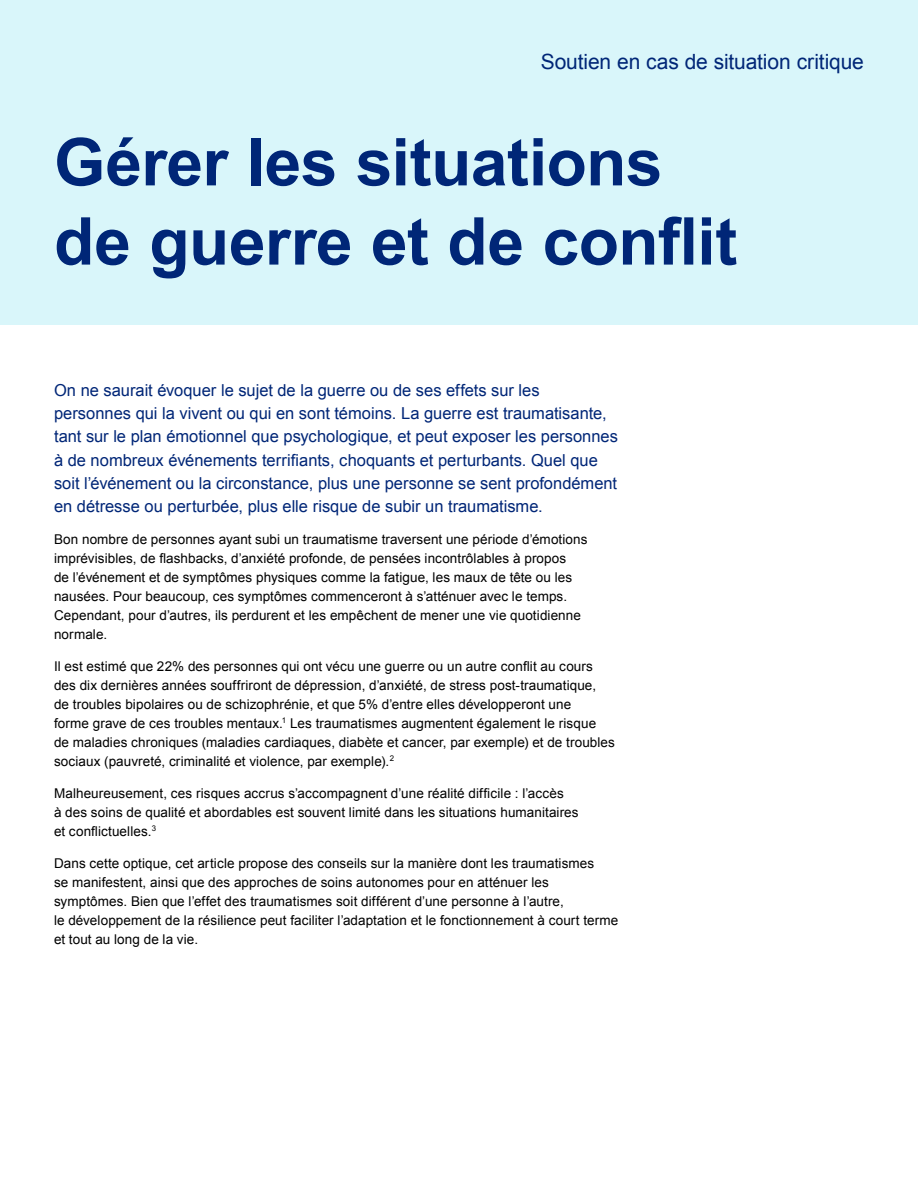
<style>
.page{position:relative;width:918px;height:1188px;background:#fff}
.page>*{position:absolute;margin:0;border:0;box-sizing:border-box;transform-origin:0 0}
.Headline{font:700 66px/79.2px "Arial";letter-spacing:-.01em;color:#002677}
.Product_label_-_Right_aligned{font:21px "Arial";letter-spacing:-.005em;color:#002677}
.Intro{font:16.5px/23.1px "Arial";color:#002677}
.Intro-2{font:13.5px/18.9px "Arial";letter-spacing:.005em;color:#000}
</style>
<div class="page">
<div style="left:0;top:0;width:918px;height:324px;background:#d9f6fa"></div>
<p class="Product_label_-_Right_aligned" style="left:541px;top:48px;width:325px">Soutien en cas de situation critique</p>
<p class="Headline" style="left:54px;top:125px;width:685px">Gérer les situations de guerre et de conflit</p>
<p class="Intro" style="left:54px;top:379px;width:566px">On ne saurait évoquer le sujet de la guerre ou de ses effets sur les personnes qui la vivent ou qui en sont témoins. La guerre est traumatisante, tant sur le plan émotionnel que psychologique, et peut exposer les personnes à de nombreux événements terrifiants, choquants et perturbants. Quel que soit l’événement ou la circonstance, plus une personne se sent profondément en détresse ou perturbée, plus elle risque de subir un traumatisme.</p>
<p class="Intro-2" style="left:54px;top:530px;width:535px">Bon nombre de personnes ayant subi un traumatisme traversent une période d’émotions imprévisibles, de flashbacks, d’anxiété profonde, de pensées incontrôlables à propos<br>de l’événement et de symptômes physiques comme la fatigue, les maux de tête ou les nausées. Pour beaucoup, ces symptômes commenceront à s’atténuer avec le temps.<br>Cependant, pour d’autres, ils perdurent et les empêchent de mener une vie quotidienne normale.</p>
<p class="Intro-2" style="left:54px;top:657px;width:563px">Il est estimé que 22% des personnes qui ont vécu une guerre ou un autre conflit au cours des dix dernières années souffriront de dépression, d’anxiété, de stress post-traumatique,<br>de troubles bipolaires ou de schizophrénie, et que 5% d’entre elles développeront une<br>forme grave de ces troubles mentaux.<sup>1</sup> Les traumatismes augmentent également le risque<br>de maladies chroniques (maladies cardiaques, diabète et cancer, par exemple) et de troubles sociaux (pauvreté, criminalité et violence, par exemple).<sup>2</sup></p>
<p class="Intro-2" style="left:54px;top:784px;width:526px">Malheureusement, ces risques accrus s’accompagnent d’une réalité difficile : l’accès<br>à des soins de qualité et abordables est souvent limité dans les situations humanitaires et conflictuelles.<sup>3</sup></p>
<p class="Intro-2" style="left:54px;top:854px;width:566px">Dans cette optique, cet article propose des conseils sur la manière dont les traumatismes<br>se manifestent, ainsi que des approches de soins autonomes pour en atténuer les symptômes. Bien que l’effet des traumatismes soit différent d’une personne à l’autre,<br>le développement de la résilience peut faciliter l’adaptation et le fonctionnement à court terme et tout au long de la vie.</p>
</div>
